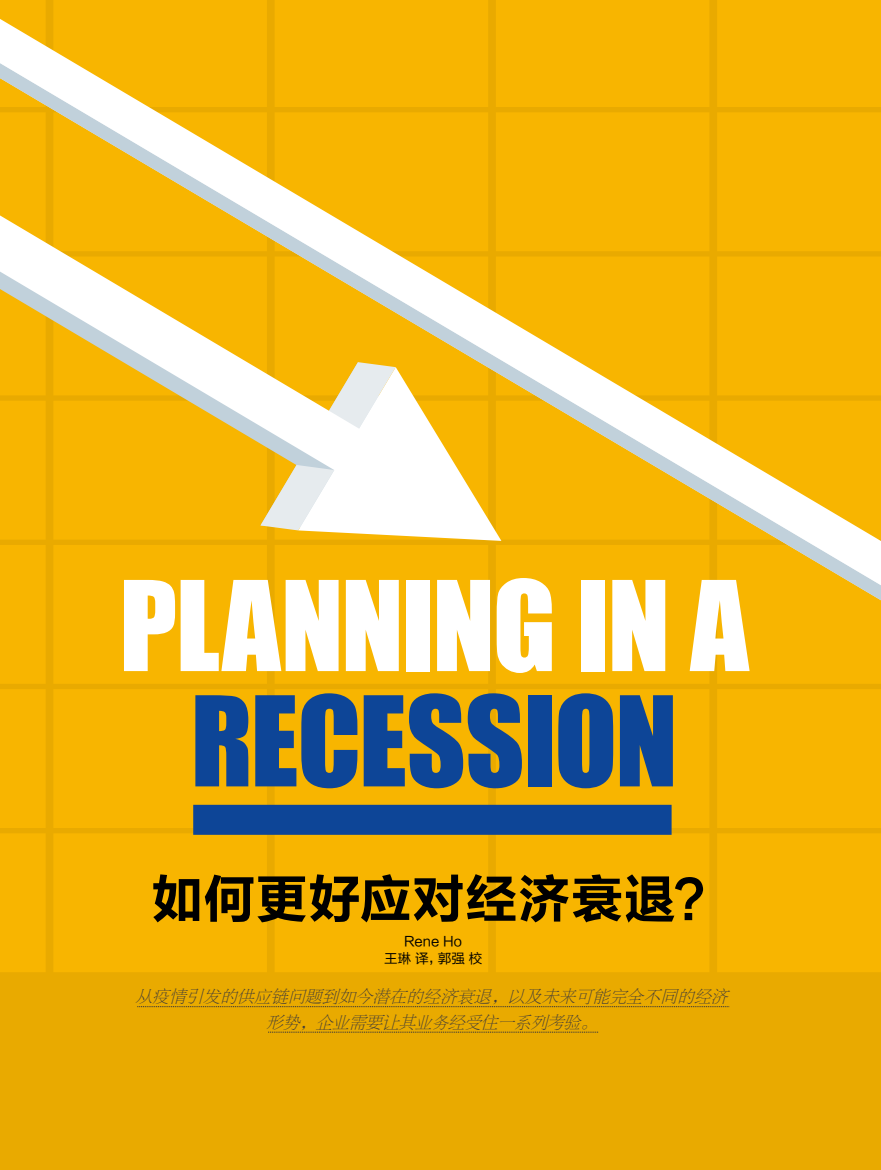
<style>
.page{position:relative;width:881px;height:1170px;background:#fff}
.page>*{position:absolute;margin:0;border:0;box-sizing:border-box;transform-origin:0 0}
.t1{font:115.2px "Impact";letter-spacing:-.02em;color:#fff}
.t2{font:115.2px "Impact";letter-spacing:-.015em;color:#0d4597}
.t3{font:52.5px "FZLTCHK GBK1 0";letter-spacing:.005em;color:#000}
.t4{font:italic 16.5px/25.5px "FZBSJW GB1 0";color:#3e3a39;text-align:center}
.t5{font:13.5px/16.2px "FZLTHK GBK1 0";letter-spacing:.01em;color:#000;text-align:center}
</style>
<div class="page">
<div style="left:0;top:974px;width:880px;height:195px;background:#e9aa00"></div>
<div style="left:0;top:0;width:880px;height:974px;background:#f8b500"></div>
<div style="left:0;top:585px;width:880px;height:15px;background:#f8b500"></div>
<svg style="left:0;top:19px;width:880px;height:566px;background:#f6bb1c"></svg>
<svg style="left:0;top:215px;width:501px;height:326px;fill:#f8b500"></svg>
<svg style="left:137px;top:1006px;width:592px;height:1px"></svg>
<svg style="left:268px;top:1031px;width:330px;height:1px"></svg>
<div style="left:193px;top:804px;width:478px;height:30px;background:#0d4597"></div>
<h1 class="t1" style="left:119px;top:536px;width:631px">PLANNING IN A</h1>
<h1 class="t2" style="left:190px;top:651px;width:488px">RECESSION</h1>
<h2 class="t3" style="left:151px;top:869px;width:577px">如何更好应对经济衰退？</h2>
<p class="t5" style="left:384px;top:933px;width:100px">Rene Ho<br>王琳 译，郭强 校</p>
<p class="t4" style="left:136px;top:984px;width:598px">从疫情引发的供应链问题到如今潜在的经济衰退，以及未来可能完全不同的经济形势，企业需要让其业务经受住一系列考验。</p>
</div>
